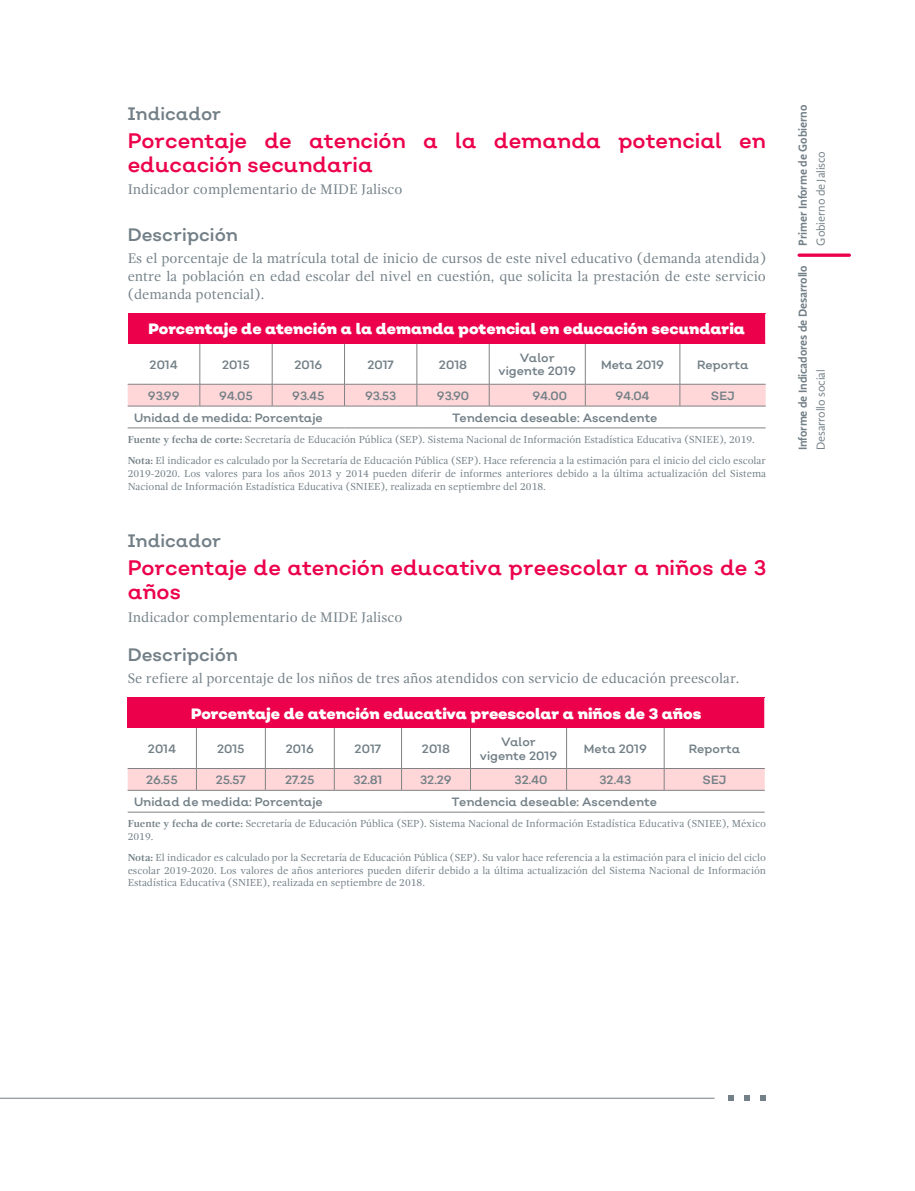
<style>
.page{position:relative;width:915px;height:1191px;background:#fff}
.page>*{position:absolute;margin:0;border:0;box-sizing:border-box;transform-origin:0 0}
.TITULO_DE_INDICADOR{font:21px/24px "Nutmeg";color:#ec004b}
.Indicador-Descripcio{font:18px "Nutmeg";color:#738087}
.Cabeza_Tabla{font:900 15px "Nutmeg";color:#fff}
.CUERPO_DE_TEXTO_GENE{font:14.25px/18px "Gandhi Serif";color:#738087;text-align:justify}
.Texto_Tabla{font:12px/13.5px "Nutmeg";color:#738087;text-align:center}
.t1{font:700 12px "Gandhi Sans";letter-spacing:-.01em;color:#738087}
.t2{font:12px "Gandhi Sans";letter-spacing:-.01em;color:#738087}
.FuenteNota{font:10.5px/12.6px "Gandhi Serif";color:#738087;text-align:justify}
.s1{font-weight:700}
</style>
<div class="page">
<svg style="left:728px;top:1095px;width:5px;height:5px"></svg>
<svg style="left:744px;top:1095px;width:5px;height:5px"></svg>
<svg style="left:760px;top:1095px;width:5px;height:5px"></svg>
<svg style="left:797px;top:253px;width:53px;height:4px"></svg>
<hr style="left:0;top:1097px;width:714px;height:1px;background:#738087">
<div style="left:128px;top:314px;width:637px;height:30px;background:#ec004b"></div>
<hr style="left:199px;top:344px;width:1px;height:40px;background:#808285">
<hr style="left:272px;top:344px;width:1px;height:40px;background:#808285">
<hr style="left:344px;top:344px;width:1px;height:40px;background:#808285">
<hr style="left:416px;top:344px;width:1px;height:40px;background:#808285">
<hr style="left:489px;top:344px;width:1px;height:40px;background:#808285">
<hr style="left:585px;top:344px;width:1px;height:40px;background:#808285">
<hr style="left:679px;top:344px;width:1px;height:40px;background:#808285">
<svg style="left:128px;top:384px;width:637px;height:22px;background:#f6d1d2"></svg>
<hr style="left:128px;top:406px;width:72px;height:1px;background:#808285">
<hr style="left:200px;top:406px;width:72px;height:1px;background:#808285">
<hr style="left:272px;top:406px;width:72px;height:1px;background:#808285">
<hr style="left:344px;top:406px;width:73px;height:1px;background:#808285">
<hr style="left:417px;top:406px;width:72px;height:1px;background:#808285">
<hr style="left:489px;top:406px;width:96px;height:1px;background:#808285">
<hr style="left:585px;top:406px;width:94px;height:1px;background:#808285">
<hr style="left:679px;top:406px;width:86px;height:1px;background:#808285">
<hr style="left:128px;top:427px;width:72px;height:1px;background:#808285">
<hr style="left:200px;top:427px;width:72px;height:1px;background:#808285">
<hr style="left:272px;top:427px;width:72px;height:1px;background:#808285">
<hr style="left:344px;top:427px;width:73px;height:1px;background:#808285">
<hr style="left:417px;top:427px;width:72px;height:1px;background:#808285">
<hr style="left:489px;top:427px;width:96px;height:1px;background:#808285">
<hr style="left:585px;top:427px;width:94px;height:1px;background:#808285">
<hr style="left:679px;top:427px;width:86px;height:1px;background:#808285">
<div style="left:128px;top:698px;width:636px;height:30px;background:#ec004b"></div>
<hr style="left:196px;top:728px;width:1px;height:40px;background:#808285">
<hr style="left:265px;top:728px;width:1px;height:40px;background:#808285">
<hr style="left:334px;top:728px;width:1px;height:40px;background:#808285">
<hr style="left:401px;top:728px;width:1px;height:40px;background:#808285">
<hr style="left:470px;top:728px;width:1px;height:40px;background:#808285">
<hr style="left:566px;top:728px;width:1px;height:40px;background:#808285">
<hr style="left:663px;top:728px;width:1px;height:40px;background:#808285">
<svg style="left:128px;top:768px;width:636px;height:22px;background:#f6d1d2"></svg>
<hr style="left:128px;top:790px;width:68px;height:1px;background:#808285">
<hr style="left:196px;top:790px;width:69px;height:1px;background:#808285">
<hr style="left:265px;top:790px;width:69px;height:1px;background:#808285">
<hr style="left:334px;top:790px;width:67px;height:1px;background:#808285">
<hr style="left:401px;top:790px;width:69px;height:1px;background:#808285">
<hr style="left:470px;top:790px;width:96px;height:1px;background:#808285">
<hr style="left:566px;top:790px;width:98px;height:1px;background:#808285">
<hr style="left:664px;top:790px;width:100px;height:1px;background:#808285">
<hr style="left:128px;top:812px;width:68px;height:1px;background:#808285">
<hr style="left:196px;top:812px;width:69px;height:1px;background:#808285">
<hr style="left:265px;top:812px;width:69px;height:1px;background:#808285">
<hr style="left:334px;top:812px;width:67px;height:1px;background:#808285">
<hr style="left:401px;top:812px;width:69px;height:1px;background:#808285">
<hr style="left:470px;top:812px;width:96px;height:1px;background:#808285">
<hr style="left:566px;top:812px;width:98px;height:1px;background:#808285">
<hr style="left:664px;top:812px;width:100px;height:1px;background:#808285">
<p class="Indicador-Descripcio" style="left:128px;top:102px;width:95px">Indicador</p>
<p class="TITULO_DE_INDICADOR" style="left:128px;top:128px;width:639px">Porcentaje de atención a la demanda potencial en educación secundaria</p>
<p class="CUERPO_DE_TEXTO_GENE" style="left:128px;top:181px;width:276px">Indicador complementario de MIDE Jalisco</p>
<p class="Indicador-Descripcio" style="left:128px;top:223px;width:112px">Descripción</p>
<p class="CUERPO_DE_TEXTO_GENE" style="left:128px;top:249px;width:639px">Es el porcentaje de la matrícula total de inicio de cursos de este nivel educativo (demanda atendida) entre la población en edad escolar del nivel en cuestión, que solicita la prestación de este servicio (demanda potencial).</p>
<p class="Cabeza_Tabla" style="left:148px;top:319px;width:597px">Porcentaje de atención a la demanda potencial en educación secundaria</p>
<p class="Texto_Tabla" style="left:149px;top:357px;width:30px">2014</p>
<p class="Texto_Tabla" style="left:222px;top:357px;width:29px">2015</p>
<p class="Texto_Tabla" style="left:294px;top:357px;width:29px">2016</p>
<p class="Texto_Tabla" style="left:367px;top:357px;width:28px">2017</p>
<p class="Texto_Tabla" style="left:439px;top:357px;width:30px">2018</p>
<p class="Texto_Tabla" style="left:498px;top:350px;width:79px">Valor vigente 2019</p>
<p class="Texto_Tabla" style="left:601px;top:357px;width:64px">Meta 2019</p>
<p class="Texto_Tabla" style="left:696px;top:357px;width:53px">Reporta</p>
<p class="Texto_Tabla" style="left:148px;top:388px;width:33px">93.99</p>
<p class="Texto_Tabla" style="left:219px;top:388px;width:35px">94.05</p>
<p class="Texto_Tabla" style="left:292px;top:388px;width:34px">93.45</p>
<p class="Texto_Tabla" style="left:365px;top:388px;width:33px">93.53</p>
<p class="Texto_Tabla" style="left:437px;top:388px;width:34px">93.90</p>
<p class="Texto_Tabla" style="left:532px;top:388px;width:36px">94.00</p>
<p class="Texto_Tabla" style="left:615px;top:388px;width:36px">94.04</p>
<p class="Texto_Tabla" style="left:710px;top:388px;width:25px">SEJ</p>
<p class="Texto_Tabla" style="left:134px;top:410px;width:190px">Unidad de medida: Porcentaje</p>
<p class="Texto_Tabla" style="left:452px;top:410px;width:207px">Tendencia deseable: Ascendente</p>
<p class="FuenteNota" style="left:128px;top:433px;width:628px"><span class="s1">Fuente y fecha de corte:</span> Secretaría de Educación Pública (SEP). Sistema Nacional de Información Estadística Educativa (SNIEE), 2019.</p>
<p class="FuenteNota" style="left:128px;top:454px;width:639px"><span class="s1">Nota:</span> El indicador es calculado por la Secretaría de Educación Pública (SEP). Hace referencia a la estimación para el inicio del ciclo escolar 2019-2020. Los valores para los años 2013 y 2014 pueden diferir de informes anteriores debido a la última actualización del Sistema Nacional de Información Estadística Educativa (SNIEE), realizada en septiembre del 2018.</p>
<p class="Indicador-Descripcio" style="left:128px;top:529px;width:95px">Indicador</p>
<p class="TITULO_DE_INDICADOR" style="left:128px;top:555px;width:639px">Porcentaje de atención educativa preescolar a niños de 3 años</p>
<p class="CUERPO_DE_TEXTO_GENE" style="left:128px;top:608px;width:276px">Indicador complementario de MIDE Jalisco</p>
<p class="Indicador-Descripcio" style="left:128px;top:643px;width:112px">Descripción</p>
<p class="CUERPO_DE_TEXTO_GENE" style="left:128px;top:669px;width:613px">Se refiere al porcentaje de los niños de tres años atendidos con servicio de educación preescolar.</p>
<p class="Cabeza_Tabla" style="left:191px;top:703px;width:511px">Porcentaje de atención educativa preescolar a niños de 3 años</p>
<p class="Texto_Tabla" style="left:148px;top:741px;width:30px">2014</p>
<p class="Texto_Tabla" style="left:217px;top:741px;width:29px">2015</p>
<p class="Texto_Tabla" style="left:286px;top:741px;width:29px">2016</p>
<p class="Texto_Tabla" style="left:354px;top:741px;width:28px">2017</p>
<p class="Texto_Tabla" style="left:422px;top:741px;width:30px">2018</p>
<p class="Texto_Tabla" style="left:479px;top:735px;width:79px">Valor vigente 2019</p>
<p class="Texto_Tabla" style="left:583px;top:741px;width:64px">Meta 2019</p>
<p class="Texto_Tabla" style="left:688px;top:741px;width:53px">Reporta</p>
<p class="Texto_Tabla" style="left:146px;top:772px;width:33px">26.55</p>
<p class="Texto_Tabla" style="left:216px;top:772px;width:32px">25.57</p>
<p class="Texto_Tabla" style="left:285px;top:772px;width:31px">27.25</p>
<p class="Texto_Tabla" style="left:353px;top:772px;width:31px">32.81</p>
<p class="Texto_Tabla" style="left:420px;top:772px;width:33px">32.29</p>
<p class="Texto_Tabla" style="left:514px;top:772px;width:34px">32.40</p>
<p class="Texto_Tabla" style="left:599px;top:772px;width:33px">32.43</p>
<p class="Texto_Tabla" style="left:702px;top:772px;width:25px">SEJ</p>
<p class="Texto_Tabla" style="left:134px;top:794px;width:190px">Unidad de medida: Porcentaje</p>
<p class="Texto_Tabla" style="left:451px;top:794px;width:207px">Tendencia deseable: Ascendente</p>
<p class="FuenteNota" style="left:128px;top:817px;width:639px"><span class="s1">Fuente y fecha de corte:</span> Secretaría de Educación Pública (SEP). Sistema Nacional de Información Estadística Educativa (SNIEE), México<br>2019.</p>
<p class="FuenteNota" style="left:128px;top:851px;width:639px"><span class="s1">Nota:</span> El indicador es calculado por la Secretaría de Educación Pública (SEP). Su valor hace referencia a la estimación para el inicio del ciclo escolar 2019-2020. Los valores de años anteriores pueden diferir debido a la última actualización del Sistema Nacional de Información Estadística Educativa (SNIEE), realizada en septiembre de 2018.</p>
<p class="t1" style="left:795px;top:245px;width:142px;rotate:-90deg">Primer Informe de Gobierno</p>
<p class="t1" style="left:795px;top:450px;width:186px;rotate:-90deg">Informe de Indicadores de Desarrollo</p>
<p class="t2" style="left:813px;top:245px;width:96px;rotate:-90deg">Gobierno de Jalisco</p>
<p class="t2" style="left:813px;top:450px;width:82px;rotate:-90deg">Desarrollo social</p>
</div>
